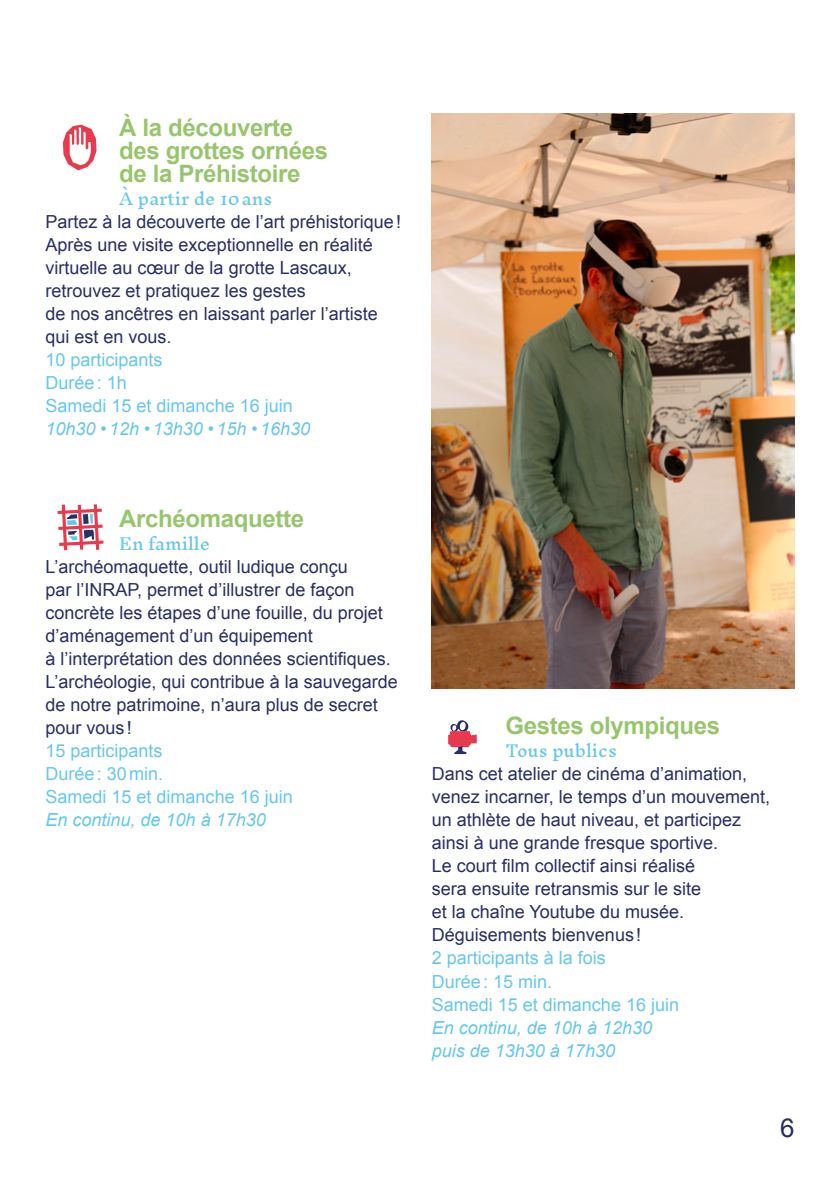
<style>
.page{position:relative;width:840px;height:1191px;background:#fff}
.page>*{position:absolute;margin:0;border:0;box-sizing:border-box;transform-origin:0 0}
.t1{font:26px "Arial";color:#282e66}
.t2{font:700 24px/23px "Arial";letter-spacing:-.015em;color:#98c66e}
.t3{font:18px/23px "Arial";color:#282e66}
.t4{font:18px/23px "Arial";color:#66c7ed}
.t5{font:italic 18px/23px "Arial";color:#66c7ed}
.t6{font:16px "Inknut Antiqua";color:#66c7ed}
</style>
<div class="page">
<svg style="left:448px;top:720px;width:28px;height:34px"></svg>
<svg style="left:63px;top:125px;width:33px;height:45px"></svg>
<img style="left:431px;top:113px;width:362px;height:575px">
<svg style="left:57px;top:504px;width:46px;height:46px"></svg>
<h2 class="t2" style="left:119px;top:117px;width:210px">À la découverte des grottes ornées de la Préhistoire</h2>
<p class="t6" style="left:119px;top:190px;width:155px">À partir de 10ans</p>
<p class="t3" style="left:45px;top:210px;width:357px">Partez à la découverte de l’art préhistorique!<br>Après une visite exceptionnelle en réalité virtuelle au cœur de la grotte Lascaux, retrouvez et pratiquez les gestes<br>de nos ancêtres en laissant parler l’artiste qui est en vous.</p>
<p class="t4" style="left:45px;top:348px;width:249px">10 participants<br>Durée: 1h<br>Samedi 15 et dimanche 16 juin</p>
<p class="t5" style="left:45px;top:418px;width:266px">10h30 •12h •13h30 •15h •16h30</p>
<h2 class="t2" style="left:119px;top:508px;width:186px">Archéomaquette</h2>
<p class="t6" style="left:119px;top:535px;width:92px">En famille</p>
<p class="t3" style="left:45px;top:555px;width:354px">L’archéomaquette, outil ludique conçu<br>par l’INRAP, permet d’illustrer de façon concrète les étapes d’une fouille, du projet d’aménagement d’un équipement<br>à l’interprétation des données scientifiques.<br>L’archéologie, qui contribue à la sauvegarde de notre patrimoine, n’aura plus de secret pour vous !</p>
<p class="t4" style="left:45px;top:740px;width:249px">15 participants<br>Durée: 30min.<br>Samedi 15 et dimanche 16 juin</p>
<p class="t5" style="left:45px;top:809px;width:222px">En continu, de 10h à 17h30</p>
<h2 class="t2" style="left:505px;top:715px;width:216px">Gestes olympiques</h2>
<p class="t6" style="left:505px;top:742px;width:113px">Tous publics</p>
<p class="t3" style="left:431px;top:762px;width:340px">Dans cet atelier de cinéma d’animation, venez incarner, le temps d’un mouvement, un athlète de haut niveau, et participez ainsi à une grande fresque sportive.<br>Le court film collectif ainsi réalisé<br>sera ensuite retransmis sur le site<br>et la chaîne Youtube du musée.<br>Déguisements bienvenus !</p>
<p class="t4" style="left:431px;top:947px;width:249px">2 participants à la fois<br>Durée: 15 min.<br>Samedi 15 et dimanche 16 juin</p>
<p class="t5" style="left:431px;top:1016px;width:222px">En continu, de 10h à 12h30 puis de 13h30 à 17h30</p>
<h1 class="t1" style="left:779px;top:1110px;width:16px">6</h1>
</div>
